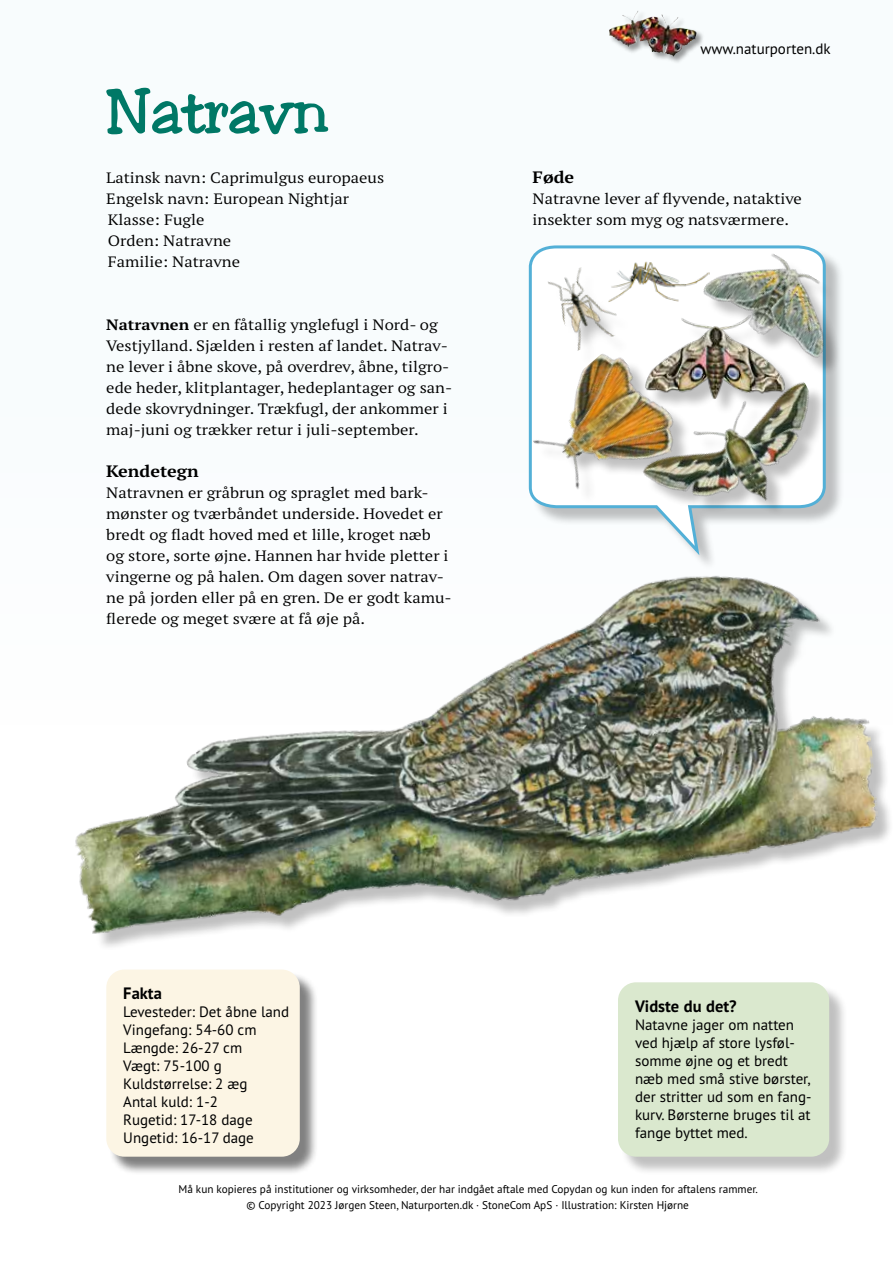
<style>
.page{position:relative;width:893px;height:1263px;background:#f9fcfd}
.page>*{position:absolute;margin:0;border:0;box-sizing:border-box;transform-origin:0 0}
.t1{font:60px "Toledo";color:#007866}
.t2{font:700 16.5px "PT Sans Pro";color:#000}
.t3{font:700 expanded 16.5px "PT Serif Pro";color:#000}
.t4{font:expanded 15px/21px "PT Serif Pro";color:#000}
.t5{font:15px/18px "PT Sans Pro";color:#000}
.t6{font:11.25px/16.5px "PT Sans Pro";color:#000;text-align:center}
.s1{font-weight:700}
</style>
<div class="page">
<div style="left:609px;top:11px;width:96px;height:54px;background:#000;opacity:.4"></div>
<img style="left:609px;top:11px;width:58px;height:42px">
<div style="left:109px;top:972px;width:210px;height:203px;background:#000;opacity:.5"></div>
<div style="left:106px;top:969px;width:194px;height:188px;background:#fcf5e4;border-radius:18px"></div>
<div style="left:620px;top:985px;width:228px;height:190px;background:#000;opacity:.25"></div>
<div style="left:618px;top:982px;width:211px;height:175px;background:#dae8ce;border-radius:18px"></div>
<img style="left:75px;top:576px;width:809px;height:371px">
<svg style="left:528px;top:245px;width:184px;height:315px"></svg>
<div style="left:552px;top:272px;width:80px;height:96px;background:#fff"></div>
<img style="left:547px;top:261px;width:70px;height:83px">
<img style="left:696px;top:245px;width:145px;height:125px">
<img style="left:528px;top:344px;width:116px;height:172px">
<img style="left:634px;top:371px;width:207px;height:176px">
<div style="left:649px;top:318px;width:153px;height:98px;background:#000;opacity:.25"></div>
<img style="left:644px;top:314px;width:144px;height:86px">
<img style="left:607px;top:261px;width:103px;height:42px">
<h1 class="t1" style="left:106px;top:74px;width:224px">Natravn</h1>
<p class="t4" style="left:106px;top:166px;width:279px">Latinsk navn: Caprimulgus europaeus<br>Engelsk navn: European Nightjar<br>Klasse: Fugle<br>Orden: Natravne<br>Familie: Natravne</p>
<p class="t4" style="left:106px;top:313px;width:347px"><span class="s1">Natravnen</span> er en fåtallig ynglefugl i Nord- og Vestjylland. Sjælden i resten af landet. Natrav&shy;ne lever i åbne skove, på overdrev, åbne, tilgro&shy;ede heder, klitplantager, hedeplantager og san&shy;dede skovrydninger. Trækfugl, der ankommer i maj-juni og trækker retur i juli-september.</p>
<p class="t3" style="left:106px;top:460px;width:94px">Kendetegn</p>
<p class="t4" style="left:106px;top:481px;width:347px">Natravnen er gråbrun og spraglet med bark&shy;mønster og tværbåndet underside. Hovedet er bredt og fladt hoved med et lille, kroget næb og store, sorte øjne. Hannen har hvide pletter i vingerne og på halen. Om dagen sover natrav&shy;ne på jorden eller på en gren. De er godt kamu&shy;flerede og meget svære at få øje på.</p>
<p class="t5" style="left:701px;top:39px;width:132px">www.naturporten.dk</p>
<p class="t3" style="left:533px;top:166px;width:43px">Føde</p>
<p class="t4" style="left:533px;top:187px;width:271px">Natravne lever af flyvende, nataktive insekter som myg og natsværmere.</p>
<p class="t2" style="left:123px;top:982px;width:40px">Fakta</p>
<p class="t5" style="left:123px;top:1002px;width:167px">Levesteder: Det åbne land<br>Vingefang: 54-60 cm<br>Længde: 26-27 cm<br>Vægt: 75-100 g<br>Kuldstørrelse: 2 æg<br>Antal kuld: 1-2<br>Rugetid: 17-18 dage<br>Ungetid: 16-17 dage</p>
<p class="t2" style="left:635px;top:995px;width:103px">Vidste du det?</p>
<p class="t5" style="left:635px;top:1015px;width:178px">Natavne jager om natten ved hjælp af store lysføl&shy;somme øjne og et bredt næb med små stive børster, der stritter ud som en fang&shy;kurv. Børsterne bruges til at fange byttet med.</p>
<p class="t6" style="left:178px;top:1180px;width:581px">Må kun kopieres på institutioner og virksomheder, der har indgået aftale med Copydan og kun inden for aftalens rammer. © Copyright 2023 Jørgen Steen, Naturporten.dk · StoneCom ApS · Illustration: Kirsten Hjørne</p>
</div>
